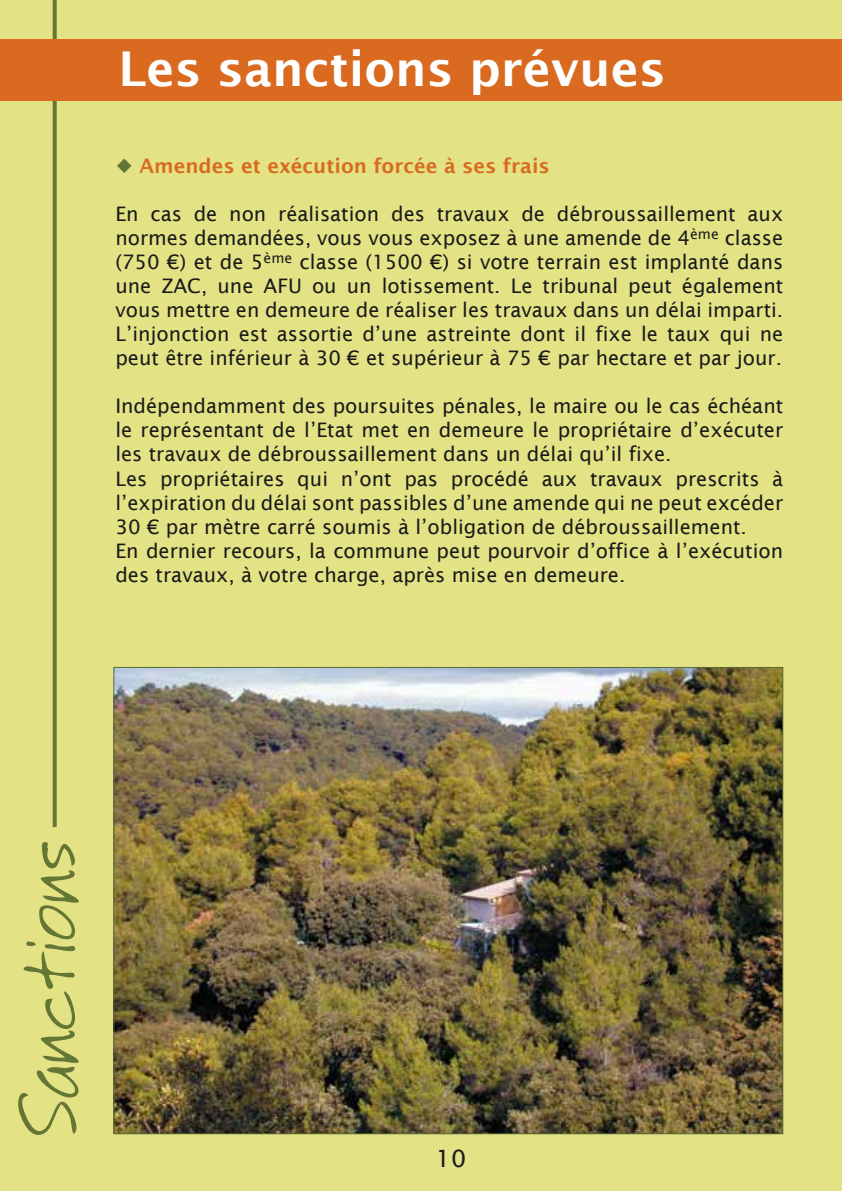
<style>
.page{position:relative;width:842px;height:1191px;background:#e3e386}
.page>*{position:absolute;margin:0;border:0;box-sizing:border-box;transform-origin:0 0}
.t1{font:72px "Victors Hand";color:#647534}
.t2{font:600 48px "Lucida Sans";color:#fff}
.t3{font:24px "Lucida Sans";color:#1a1a1a}
.t4{font:20px/24px "Lucida Sans";color:#1a1a1a;text-align:justify}
.t5{font:600 20px "Lucida Sans";color:#d96a20}
</style>
<div class="page">
<svg style="left:53px;top:0;width:4px;height:827px;fill:#647534"></svg>
<div style="left:0;top:40px;width:842px;height:61px;background:#d96a20"></div>
<img style="left:115px;top:669px;width:666px;height:463px">
<h2 class="t2" style="left:118px;top:41px;width:549px">Les sanctions prévues</h2>
<p class="t5" style="left:140px;top:155px;width:412px">Amendes et exécution forcée à ses frais</p>
<p class="t4" style="left:115px;top:202px;width:669px">En cas de non réalisation des travaux de débroussaillement aux normes demandées, vous vous exposez à une amende de 4<sup>ème</sup> classe (750 €) et de 5<sup>ème</sup> classe (1500 €) si votre terrain est implanté dans une ZAC, une AFU ou un lotissement. Le tribunal peut également vous mettre en demeure de réaliser les travaux dans un délai imparti.<br>L’injonction est assortie d’une astreinte dont il fixe le taux qui ne peut être inférieur à 30 € et supérieur à 75 € par hectare et par jour.</p>
<p class="t4" style="left:115px;top:394px;width:669px;text-align:left">Indépendamment des poursuites pénales, le maire ou le cas échéant le représentant de l’Etat met en demeure le propriétaire d’exécuter les travaux de débroussaillement dans un délai qu’il fixe.<br>Les propriétaires qui n’ont pas procédé aux travaux prescrits à l’expiration du délai sont passibles d’une amende qui ne peut excéder 30 € par mètre carré soumis à l’obligation de débroussaillement.<br>En dernier recours, la commune peut pourvoir d’office à l’exécution des travaux, à votre charge, après mise en demeure.</p>
<h1 class="t1" style="left:8px;top:1140px;width:300px;rotate:-90deg">Sanctions</h1>
<p class="t3" style="left:436px;top:1144px;width:32px">10</p>
</div>
